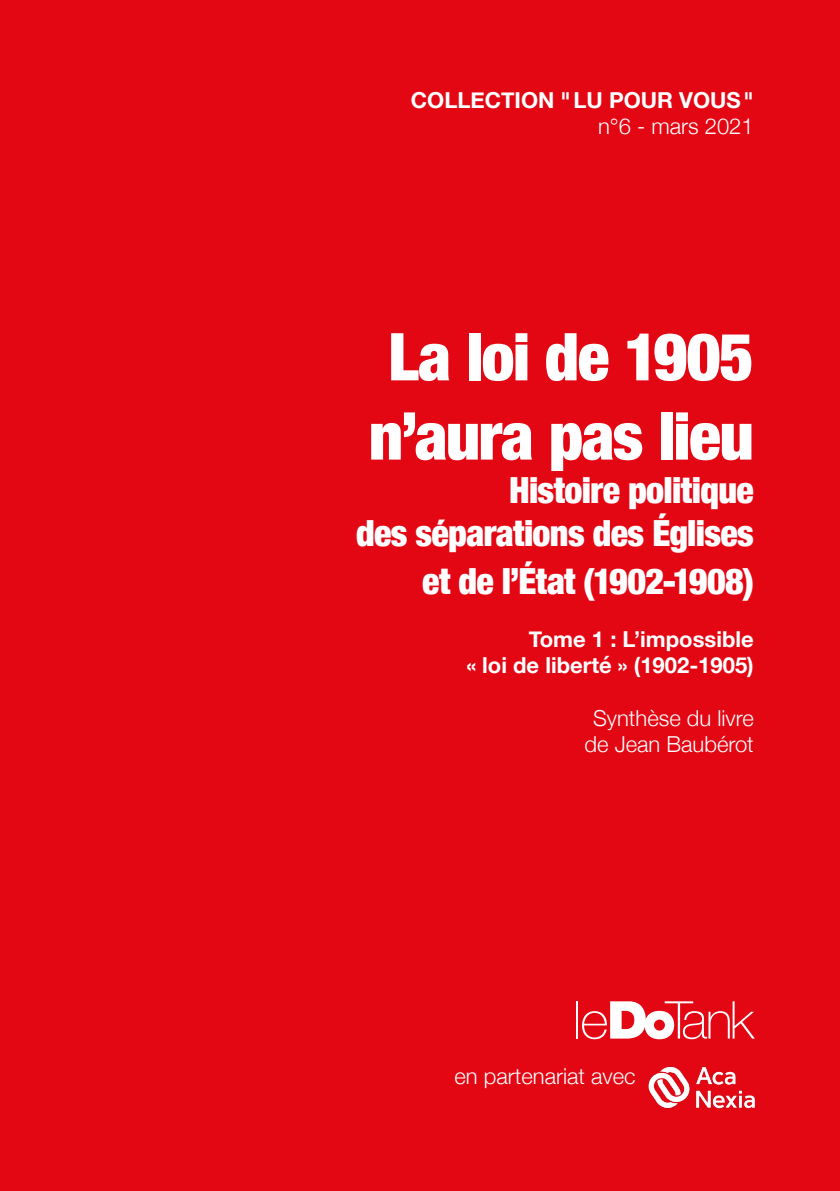
<style>
.page{position:relative;width:840px;height:1191px;background:#fff}
.page>*{position:absolute;margin:0;border:0;box-sizing:border-box;transform-origin:0 0}
.t1{font:900 condensed 66px/79.2px "Helvetica Neue";letter-spacing:-.025em;color:#fff}
.t2{font:900 condensed 36px/43.2px "Helvetica Neue";letter-spacing:-.02em;color:#fff;text-align:right}
.t3{font:700 22px/26.4px "Helvetica Neue";color:#fff;text-align:right}
.t4{font:300 22px/26.4px "Helvetica Neue";color:#fff;text-align:center}
</style>
<div class="page">
<div style="left:0;top:0;width:839px;height:1191px;background:#e30613"></div>
<img style="left:648px;top:1066px;width:107px;height:43px">
<hr style="left:576px;top:1001px;width:1px;height:37px;background:#fff">
<svg style="left:582px;top:1001px;width:172px;height:38px"></svg>
<p class="t3" style="left:410px;top:87px;width:344px">COLLECTION "LU POUR VOUS"</p>
<p class="t4" style="left:597px;top:112px;width:157px">n°6 - mars 2021</p>
<h1 class="t1" style="left:368px;top:313px;width:386px">La loi de 1905 n’aura pas lieu</h1>
<h2 class="t2" style="left:356px;top:466px;width:399px">Histoire politique<br>des séparations des Églises</h2>
<h2 class="t2" style="left:422px;top:557px;width:333px">et de l’État (1902-1908)</h2>
<p class="t3" style="left:466px;top:626px;width:289px">Tome 1 : L’impossible<br>« loi de liberté » (1902-1905)</p>
<p class="t4" style="left:584px;top:703px;width:171px">Synthèse du livre de Jean Baubérot</p>
<p class="t4" style="left:454px;top:1061px;width:182px">en partenariat avec</p>
</div>
